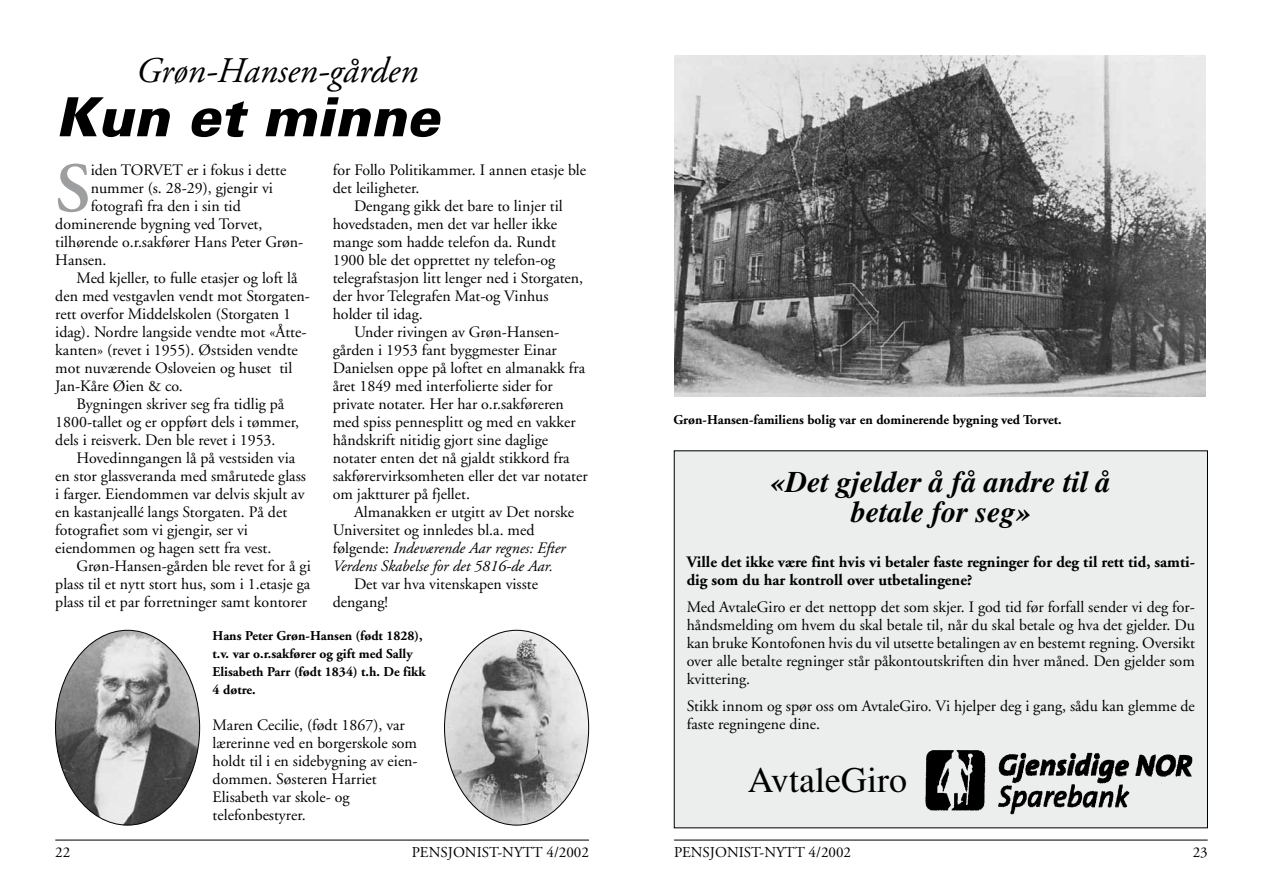
<style>
.page{position:relative;width:1263px;height:893px;background:#fff}
.page>*{position:absolute;margin:0;border:0;box-sizing:border-box;transform-origin:0 0}
.t1{font:600 70.2px "Adobe Garamond";color:#9c9e9f}
.t2{font:italic 900 54px "Univers";color:#000}
.t3{font:italic 36px "Adobe Garamond";color:#000}
.t4{font:36px "Times";color:#000}
.t5{font:italic 700 30px/30px "Times";color:#000;text-align:center}
.t6{font:15.9px/18px "Adobe Garamond";color:#000}
.t7{font:700 15.9px/18px "Adobe Garamond";color:#000}
.t8{font:italic 15.9px "Adobe Garamond";color:#000}
.t9{font:15px "Adobe Garamond";color:#000}
.t10{font:700 13.5px/18px "Adobe Garamond";color:#000}
.s1{font-style:normal}
</style>
<div class="page">
<hr style="left:674px;top:840px;width:534px;height:1px;background:#000">
<hr style="left:55px;top:840px;width:534px;height:1px;background:#000">
<img style="left:674px;top:55px;width:532px;height:341px">
<div style="left:674px;top:451px;width:533px;height:377px;background:#eceded"></div>
<img style="left:925px;top:749px;width:268px;height:66px">
<img style="left:56px;top:630px;width:144px;height:195px">
<img style="left:444px;top:630px;width:145px;height:195px">
<h3 class="t3" style="left:136px;top:52px;width:283px">Grøn-Hansen-gården</h3>
<h2 class="t2" style="left:55px;top:84px;width:385px">Kun et minne</h2>
<p class="t6" style="left:333px;top:161px;width:255px">for Follo Politikammer. I annen etasje ble det leiligheter.</p>
<p class="t6" style="left:354px;top:197px;width:210px">Dengang gikk det bare to linjer til</p>
<p class="t6" style="left:333px;top:215px;width:226px">hovedstaden, men det var heller ikke</p>
<p class="t6" style="left:333px;top:233px;width:225px">mange som hadde telefon da. Rundt</p>
<p class="t6" style="left:333px;top:251px;width:224px">1900 ble det opprettet ny telefon-og</p>
<p class="t6" style="left:333px;top:269px;width:252px">telegrafstasjon litt lenger ned i Storgaten,</p>
<p class="t6" style="left:333px;top:287px;width:217px">der hvor Telegrafen Mat-og Vinhus</p>
<p class="t6" style="left:333px;top:305px;width:92px">holder til idag.</p>
<p class="t6" style="left:354px;top:323px;width:207px">Under rivingen av Grøn-Hansen-</p>
<p class="t6" style="left:333px;top:341px;width:226px">gården i 1953 fant byggmester Einar</p>
<p class="t6" style="left:333px;top:359px;width:254px">Danielsen oppe på loftet en almanakk fra</p>
<p class="t6" style="left:333px;top:377px;width:222px">året 1849 med interfolierte sider for</p>
<p class="t6" style="left:333px;top:395px;width:233px">private notater. Her har o.r.sakføreren</p>
<p class="t6" style="left:333px;top:413px;width:245px">med spiss pennesplitt og med en vakker</p>
<p class="t6" style="left:333px;top:431px;width:217px">håndskrift nitidig gjort sine daglige</p>
<p class="t6" style="left:333px;top:449px;width:238px">notater enten det nå gjaldt stikkord fra</p>
<p class="t6" style="left:333px;top:467px;width:256px">sakførervirksomheten eller det var notater</p>
<p class="t6" style="left:333px;top:485px;width:139px">om jaktturer på fjellet.</p>
<p class="t6" style="left:354px;top:503px;width:222px">Almanakken er utgitt av Det norske</p>
<p class="t6" style="left:333px;top:521px;width:203px">Universitet og innledes bl.a. med</p>
<p class="t8" style="left:333px;top:539px;width:235px"><span class="s1">følgende:</span> Indeværende Aar regnes: Efter</p>
<p class="t8" style="left:333px;top:557px;width:222px">Verdens Skabelse for det 5816-de Aar.</p>
<p class="t6" style="left:333px;top:575px;width:207px;text-indent:21px">Det var hva vitenskapen visste dengang!</p>
<h1 class="t1" style="left:55px;top:150px;width:37px">S</h1>
<p class="t6" style="left:91px;top:161px;width:197px">iden TORVET er i fokus i dette</p>
<p class="t6" style="left:91px;top:179px;width:184px">nummer (s. 28-29), gjengir vi</p>
<p class="t6" style="left:91px;top:197px;width:152px">fotografi fra den i sin tid</p>
<p class="t6" style="left:55px;top:215px;width:209px">dominerende bygning ved Torvet,</p>
<p class="t6" style="left:55px;top:233px;width:250px">tilhørende o.r.sakfører Hans Peter Grøn-</p>
<p class="t6" style="left:55px;top:251px;width:53px">Hansen.</p>
<p class="t6" style="left:77px;top:269px;width:222px">Med kjeller, to fulle etasjer og loft lå</p>
<p class="t6" style="left:55px;top:287px;width:256px">den med vestgavlen vendt mot Storgaten-</p>
<p class="t6" style="left:55px;top:305px;width:237px">rett overfor Middelskolen (Storgaten 1</p>
<p class="t6" style="left:55px;top:323px;width:252px">idag). Nordre langside vendte mot «Åtte-</p>
<p class="t6" style="left:55px;top:341px;width:244px">kanten» (revet i 1955). Østsiden vendte</p>
<p class="t6" style="left:55px;top:359px;width:239px">mot nuværende Osloveien og huset til</p>
<p class="t6" style="left:55px;top:377px;width:129px">Jan-Kåre Øien &amp; co.</p>
<p class="t6" style="left:77px;top:395px;width:209px">Bygningen skriver seg fra tidlig på</p>
<p class="t6" style="left:55px;top:413px;width:245px">1800-tallet og er oppført dels i tømmer,</p>
<p class="t6" style="left:55px;top:431px;width:222px">dels i reisverk. Den ble revet i 1953.</p>
<p class="t6" style="left:77px;top:449px;width:220px">Hovedinngangen lå på vestsiden via</p>
<p class="t6" style="left:55px;top:467px;width:252px">en stor glassveranda med smårutede glass</p>
<p class="t6" style="left:55px;top:485px;width:251px">i farger. Eiendommen var delvis skjult av</p>
<p class="t6" style="left:55px;top:503px;width:233px">en kastanjeallé langs Storgaten. På det</p>
<p class="t6" style="left:55px;top:521px;width:194px">fotografiet som vi gjengir, ser vi</p>
<p class="t6" style="left:55px;top:539px;width:218px">eiendommen og hagen sett fra vest.</p>
<p class="t6" style="left:77px;top:557px;width:236px">Grøn-Hansen-gården ble revet for å gi</p>
<p class="t6" style="left:55px;top:575px;width:257px">plass til et nytt stort hus, som i 1.etasje ga</p>
<p class="t6" style="left:55px;top:593px;width:253px">plass til et par forretninger samt kontorer</p>
<p class="t10" style="left:213px;top:627px;width:214px">Hans Peter Grøn-Hansen (født 1828), t.v. var o.r.sakfører og gift med Sally<br>Elisabeth Parr (født 1834) t.h. De fikk<br>4 døtre.</p>
<p class="t6" style="left:213px;top:716px;width:206px">Maren Cecilie, (født 1867), var lærerinne ved en borgerskole som holdt til i en sidebygning av eien&shy;dommen. Søsteren Harriet<br>Elisabeth var skole- og telefonbestyrer.</p>
<p class="t10" style="left:674px;top:411px;width:390px">Grøn-Hansen-familiens bolig var en dominerende bygning ved Torvet.</p>
<h3 class="t5" style="left:771px;top:466px;width:341px">«Det gjelder å få andre til å betale for seg»</h3>
<p class="t7" style="left:687px;top:553px;width:510px">Ville det ikke være fint hvis vi betaler faste regninger for deg til rett tid, samti&shy;dig som du har kontroll over utbetalingene?</p>
<p class="t6" style="left:687px;top:598px;width:510px;text-align:justify">Med AvtaleGiro er det nettopp det som skjer. I god tid før forfall sender vi deg for&shy;håndsmelding om hvem du skal betale til, når du skal betale og hva det gjelder. Du kan bruke Kontofonen hvis du vil utsette betalingen av en bestemt regning. Oversikt over alle betalte regninger står påkontoutskriften din hver måned. Den gjelder som kvittering.</p>
<p class="t6" style="left:687px;top:697px;width:510px">Stikk innom og spør oss om AvtaleGiro. Vi hjelper deg i gang, sådu kan glemme de faste regningene dine.</p>
<h3 class="t4" style="left:748px;top:760px;width:161px">AvtaleGiro</h3>
<p class="t9" style="left:55px;top:844px;width:16px">22</p>
<p class="t9" style="left:412px;top:844px;width:179px">PENSJONIST-NYTT 4/2002</p>
<p class="t9" style="left:674px;top:844px;width:179px">PENSJONIST-NYTT 4/2002</p>
<p class="t9" style="left:1193px;top:844px;width:16px">23</p>
</div>
